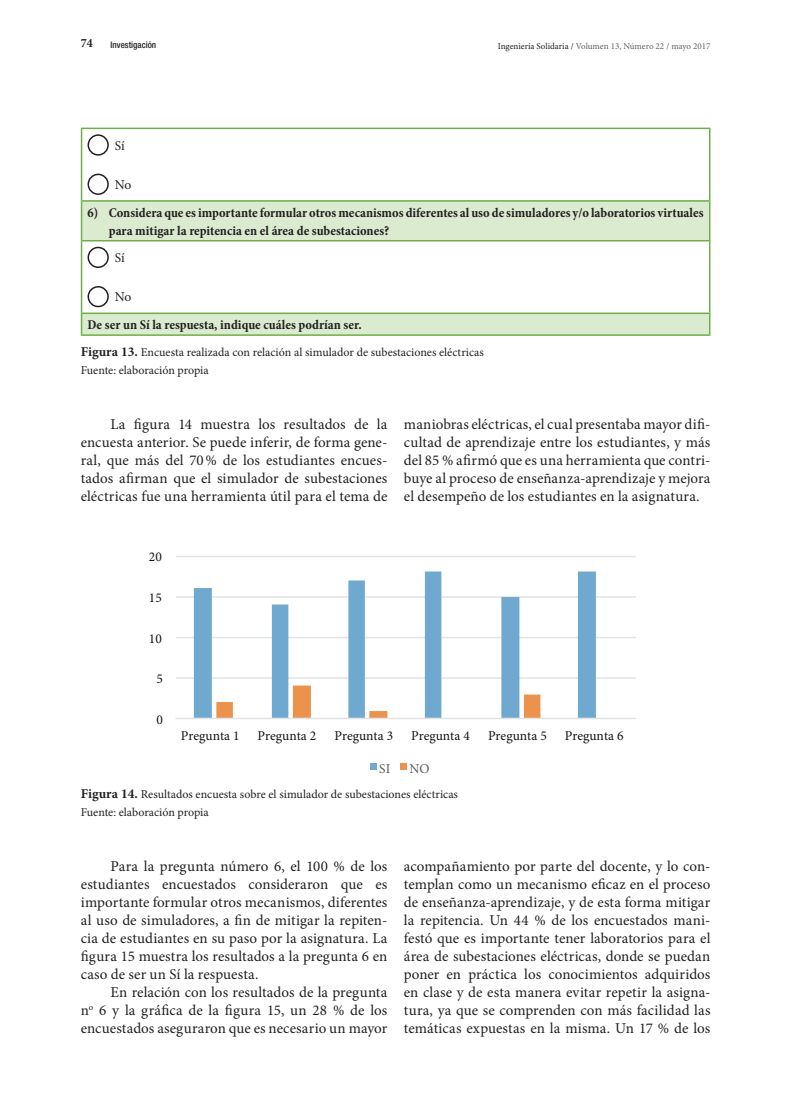
<style>
.page{position:relative;width:808px;height:1106px;background:#fff}
.page>*{position:absolute;margin:0;border:0;box-sizing:border-box;transform-origin:0 0}
.Texto{font:15px/18px "Minion Pro";color:#231f20;text-align:justify}
.T_Tabla{font:700 condensed 13.5px/18px "Minion Pro";color:#231f20}
.t1{font:13.5px "Minion Pro";color:#121314}
.T_Tabla-2{font:13.5px "Minion Pro";letter-spacing:-.015em;color:#231f20}
.t2{font:13.5px "Minion Pro";color:#595c5d}
.t3{font:700 12.75px "Minion Pro";color:#231f20;scale:.94 1}
.Figura_nombre{font:12px "Minion Pro";color:#231f20}
.Figura_fuente{font:12px "Minion Pro";letter-spacing:-.01em;color:#231f20}
.t4{font:9px "Minion Pro";color:#636366}
.t5{font:500 condensed 9px "Helvetica Neue LT Std";color:#231f20}
.s1{color:#231f20}
.s2{font-weight:700;font-size:13.5px}
</style>
<div class="page">
<svg style="left:82px;top:202px;width:627px;height:132px"></svg>
<hr style="left:81px;top:128px;width:629px;height:1px;background:#70ad47">
<hr style="left:81px;top:200px;width:629px;height:2px;background:#70ad47">
<hr style="left:81px;top:240px;width:629px;height:1px;background:#70ad47">
<hr style="left:81px;top:312px;width:629px;height:2px;background:#70ad47">
<hr style="left:81px;top:334px;width:629px;height:2px;background:#70ad47">
<hr style="left:81px;top:129px;width:1px;height:71px;background:#70ad47">
<hr style="left:81px;top:202px;width:1px;height:38px;background:#70ad47">
<hr style="left:81px;top:241px;width:1px;height:71px;background:#70ad47">
<svg style="left:81px;top:314px;width:1px;height:20px"></svg>
<hr style="left:709px;top:129px;width:1px;height:71px;background:#70ad47">
<hr style="left:709px;top:202px;width:1px;height:38px;background:#70ad47">
<hr style="left:709px;top:241px;width:1px;height:71px;background:#70ad47">
<svg style="left:709px;top:314px;width:1px;height:20px"></svg>
<div style="left:88px;top:134px;width:21px;height:22px;border:2px solid #231f20;border-radius:50%"></div>
<div style="left:88px;top:174px;width:21px;height:21px;border:2px solid #231f20;border-radius:50%"></div>
<div style="left:88px;top:247px;width:21px;height:21px;border:2px solid #231f20;border-radius:50%"></div>
<div style="left:88px;top:286px;width:21px;height:21px;border:2px solid #231f20;border-radius:50%"></div>
<hr style="left:176px;top:677px;width:460px;height:1px;background:#e1e4e4">
<hr style="left:176px;top:636px;width:460px;height:2px;background:#e1e4e4">
<hr style="left:176px;top:596px;width:460px;height:1px;background:#e1e4e4">
<hr style="left:176px;top:555px;width:460px;height:2px;background:#e1e4e4">
<svg style="left:194px;top:571px;width:402px;height:146px"></svg>
<svg style="left:216px;top:685px;width:324px;height:32px"></svg>
<hr style="left:175px;top:717px;width:461px;height:2px;background:#e1e4e4">
<div style="left:370px;top:763px;width:7px;height:7px;background:#6fa9d0"></div>
<div style="left:400px;top:763px;width:7px;height:7px;background:#eb934c"></div>
<p class="t3" style="left:81px;top:34px;width:14px">74</p>
<p class="t5" style="left:111px;top:40px;width:47px">Investigación</p>
<p class="t4" style="left:498px;top:40px;width:214px"><span class="s1">Ingeniería Solidaria /</span> Volumen 13, Número 22 / mayo 2017</p>
<p class="T_Tabla-2" style="left:115px;top:136px;width:11px">Sí</p>
<p class="T_Tabla-2" style="left:115px;top:175px;width:18px">No</p>
<p class="T_Tabla" style="left:109px;top:203px;width:596px;text-indent:-21px">6) Considera que es importante formular otros mecanismos diferentes al uso de simuladores y/o laboratorios virtuales para mitigar la repitencia en el área de subestaciones?</p>
<p class="T_Tabla-2" style="left:115px;top:249px;width:11px">Sí</p>
<p class="T_Tabla-2" style="left:115px;top:288px;width:18px">No</p>
<p class="T_Tabla" style="left:88px;top:316px;width:276px">De ser un Sí la respuesta, indique cuáles podrían ser.</p>
<p class="Figura_nombre" style="left:81px;top:344px;width:404px"><span class="s2">Figura 13.</span> Encuesta realizada con relación al simulador de subestaciones eléctricas</p>
<p class="Figura_fuente" style="left:81px;top:362px;width:129px">Fuente: elaboración propia</p>
<p class="Texto" style="left:81px;top:415px;width:308px;text-indent:30px">La figura 14 muestra los resultados de la encuesta anterior. Se puede inferir, de forma gene&shy;ral, que más del 70% de los estudiantes encues&shy;tados afirman que el simulador de subestaciones eléctricas fue una herramienta útil para el tema de</p>
<p class="Texto" style="left:404px;top:415px;width:308px">maniobras eléctricas, el cual presentaba mayor difi&shy;cultad de aprendizaje entre los estudiantes, y más del 85 % afirmó que es una herramienta que contri&shy;buye al proceso de enseñanza-aprendizaje y mejora el desempeño de los estudiantes en la asignatura.</p>
<p class="t1" style="left:149px;top:548px;width:14px">20</p>
<p class="t1" style="left:149px;top:588px;width:14px">15</p>
<p class="t1" style="left:149px;top:629px;width:14px">10</p>
<p class="t1" style="left:156px;top:670px;width:8px">5</p>
<p class="t1" style="left:156px;top:710px;width:8px">0</p>
<p class="t1" style="left:181px;top:726px;width:60px">Pregunta 1</p>
<p class="t1" style="left:258px;top:726px;width:60px">Pregunta 2</p>
<p class="t1" style="left:334px;top:726px;width:60px">Pregunta 3</p>
<p class="t1" style="left:411px;top:726px;width:60px">Pregunta 4</p>
<p class="t1" style="left:488px;top:726px;width:60px">Pregunta 5</p>
<p class="t1" style="left:565px;top:726px;width:60px">Pregunta 6</p>
<p class="t2" style="left:379px;top:759px;width:13px">SI</p>
<p class="t2" style="left:410px;top:759px;width:22px">NO</p>
<p class="Figura_nombre" style="left:81px;top:786px;width:379px"><span class="s2">Figura 14.</span> Resultados encuesta sobre el simulador de subestaciones eléctricas</p>
<p class="Figura_fuente" style="left:81px;top:804px;width:129px">Fuente: elaboración propia</p>
<p class="Texto" style="left:81px;top:857px;width:308px;text-indent:30px">Para la pregunta número 6, el 100 % de los estudiantes encuestados consideraron que es importante formular otros mecanismos, diferentes al uso de simuladores, a fin de mitigar la repiten&shy;cia de estudiantes en su paso por la asignatura. La figura 15 muestra los resultados a la pregunta 6 en caso de ser un Sí la respuesta.</p>
<p class="Texto" style="left:81px;top:983px;width:308px;text-indent:30px">En relación con los resultados de la pregunta n<sup>o</sup> 6 y la gráfica de la figura 15, un 28 % de los encuestados aseguraron que es necesario un mayor</p>
<p class="Texto" style="left:404px;top:857px;width:308px">acompañamiento por parte del docente, y lo con&shy;templan como un mecanismo eficaz en el proceso de enseñanza-aprendizaje, y de esta forma mitigar la repitencia. Un 44 % de los encuestados mani&shy;festó que es importante tener laboratorios para el área de subestaciones eléctricas, donde se puedan poner en práctica los conocimientos adquiridos en clase y de esta manera evitar repetir la asigna&shy;tura, ya que se comprenden con más facilidad las temáticas expuestas en la misma. Un 17 % de los</p>
</div>
